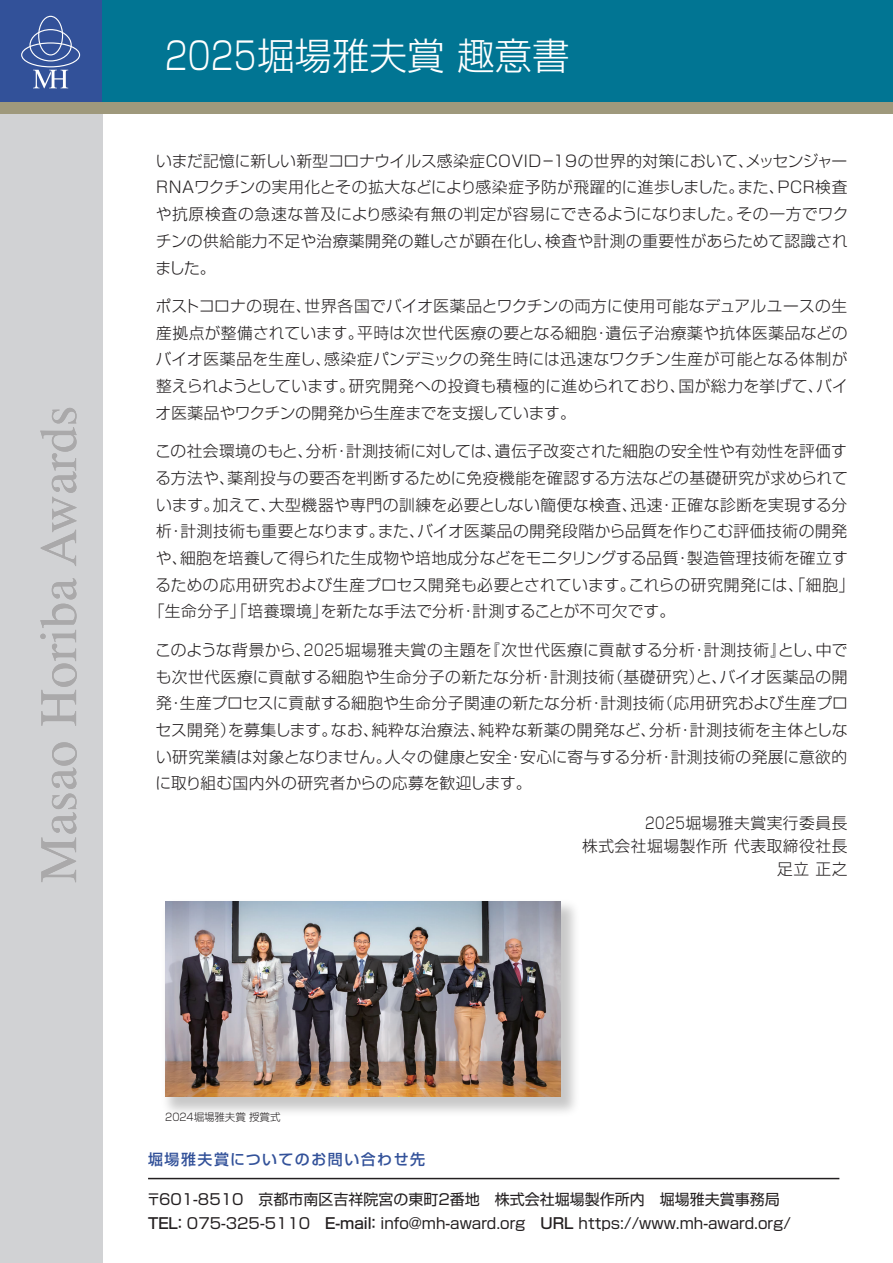
<style>
.page{position:relative;width:893px;height:1263px;background:#fff}
.page>*{position:absolute;margin:0;border:0;box-sizing:border-box;transform-origin:0 0}
.t1{font:52.5px "Times";letter-spacing:.01em;color:#aaa9aa}
.t2{font:300 37.5px "Shin Go Pro";color:#fff;scale:.8 1}
.t3{font:300 15.75px/26.7px "Shin Go Pro";letter-spacing:.025em;color:#231f20;text-align:justify}
.t4{font:300 15.75px "Shin Go Pro";letter-spacing:.005em;color:#231f20}
.t5{font:300 15.75px/23.1px "Shin Go Pro";letter-spacing:.025em;color:#231f20;text-align:right;scale:.8 1}
.t6{font:15px/24px "Shin Go Pro";color:#231f20}
.t7{font:500 15px "Shin Go Pro";letter-spacing:.095em;color:#325199}
.t8{font:300 10.5px "Shin Go Pro";letter-spacing:-.01em;color:#231f20;scale:.9 1}
.s1{font-weight:500}
</style>
<div class="page">
<div style="left:0;top:113px;width:102px;height:1150px;background:#d1d2d4"></div>
<hr style="left:148px;top:1178px;width:691px;height:1px;background:#231f20">
<div style="left:0;top:0;width:102px;height:102px;background:#325199"></div>
<div style="left:102px;top:0;width:791px;height:102px;background:#017593"></div>
<div style="left:0;top:102px;width:893px;height:11px;background:#9f997c"></div>
<svg style="left:21px;top:16px;width:59px;height:72px"></svg>
<img style="left:165px;top:904px;width:410px;height:208px">
<img style="left:165px;top:901px;width:396px;height:195px">
<h1 class="t1" style="left:9px;top:883px;width:479px;rotate:-90deg">Masao Horiba Awards</h1>
<h2 class="t2" style="left:165px;top:25px;width:507px">2025堀場雅夫賞 趣意書</h2>
<p class="t3" style="left:155px;top:146px;width:694px">いまだ記憶に新しい新型コロナウイルス感染症COVIDー19の世界的対策において、メッセンジャーRNAワクチンの実用化とその拡大などにより感染症予防が飛躍的に進歩しました。また、PCR検査や抗原検査の急速な普及により感染有無の判定が容易にできるようになりました。その一方でワクチンの供給能力不足や治療薬開発の難しさが顕在化し、検査や計測の重要性があらためて認識されました。</p>
<p class="t3" style="left:156px;top:291px;width:694px">ポストコロナの現在、世界各国でバイオ医薬品とワクチンの両方に使用可能なデュアルユースの生産拠点が整備されています。平時は次世代医療の要となる細胞・遺伝子治療薬や抗体医薬品などのバイオ医薬品を生産し、感染症パンデミックの発生時には迅速なワクチン生産が可能となる体制が整えられようとしています。研究開発への投資も積極的に進められており、国が総力を挙げて、バイオ医薬品やワクチンの開発から生産までを支援しています。</p>
<p class="t3" style="left:155px;top:436px;width:693px">この社会環境のもと、分析・計測技術に対しては、遺伝子改変された細胞の安全性や有効性を評価す</p>
<p class="t3" style="left:155px;top:463px;width:694px">る方法や、薬剤投与の要否を判断するために免疫機能を確認する方法などの基礎研究が求められて</p>
<p class="t3" style="left:156px;top:489px;width:693px">います。加えて、大型機器や専門の訓練を必要としない簡便な検査、迅速・正確な診断を実現する分</p>
<p class="t3" style="left:156px;top:516px;width:693px">析・計測技術も重要となります。また、バイオ医薬品の開発段階から品質を作りこむ評価技術の開発</p>
<p class="t4" style="left:156px;top:545px;width:694px">や、細胞を培養して得られた生成物や培地成分などをモニタリングする品質・製造管理技術を確立す</p>
<p class="t3" style="left:155px;top:569px;width:701px">るための応用研究および生産プロセス開発も必要とされています。これらの研究開発には、「細胞」</p>
<p class="t3" style="left:149px;top:596px;width:528px">「生命分子」「培養環境」を新たな手法で分析・計測することが不可欠です。</p>
<p class="t3" style="left:155px;top:635px;width:694px">このような背景から、2025堀場雅夫賞の主題を『次世代医療に貢献する分析・計測技術』とし、中でも次世代医療に貢献する細胞や生命分子の新たな分析・計測技術（基礎研究）と、バイオ医薬品の開発・生産プロセスに貢献する細胞や生命分子関連の新たな分析・計測技術（応用研究および生産プロセス開発）を募集します。なお、純粋な治療法、純粋な新薬の開発など、分析・計測技術を主体としない研究業績は対象となりません。人々の健康と安全・安心に寄与する分析・計測技術の発展に意欲的に取り組む国内外の研究者からの応募を歓迎します。</p>
<p class="t5" style="left:582px;top:809px;width:333px">2025堀場雅夫賞実行委員長<br>株式会社堀場製作所 代表取締役社長足立 正之</p>
<p class="t8" style="left:165px;top:1108px;width:130px">2024堀場雅夫賞 授賞式</p>
<p class="t7" style="left:148px;top:1147px;width:279px">堀場雅夫賞についてのお問い合わせ先</p>
<p class="t6" style="left:146px;top:1185px;width:646px">〒601-8510　京都市南区吉祥院宮の東町2番地　株式会社堀場製作所内　堀場雅夫賞事務局<br><span class="s1">TEL：</span>075-325-5110　<span class="s1">E-mail：</span>info@mh-award.org　<span class="s1">URL</span> https://www.mh-award.org/</p>
</div>
